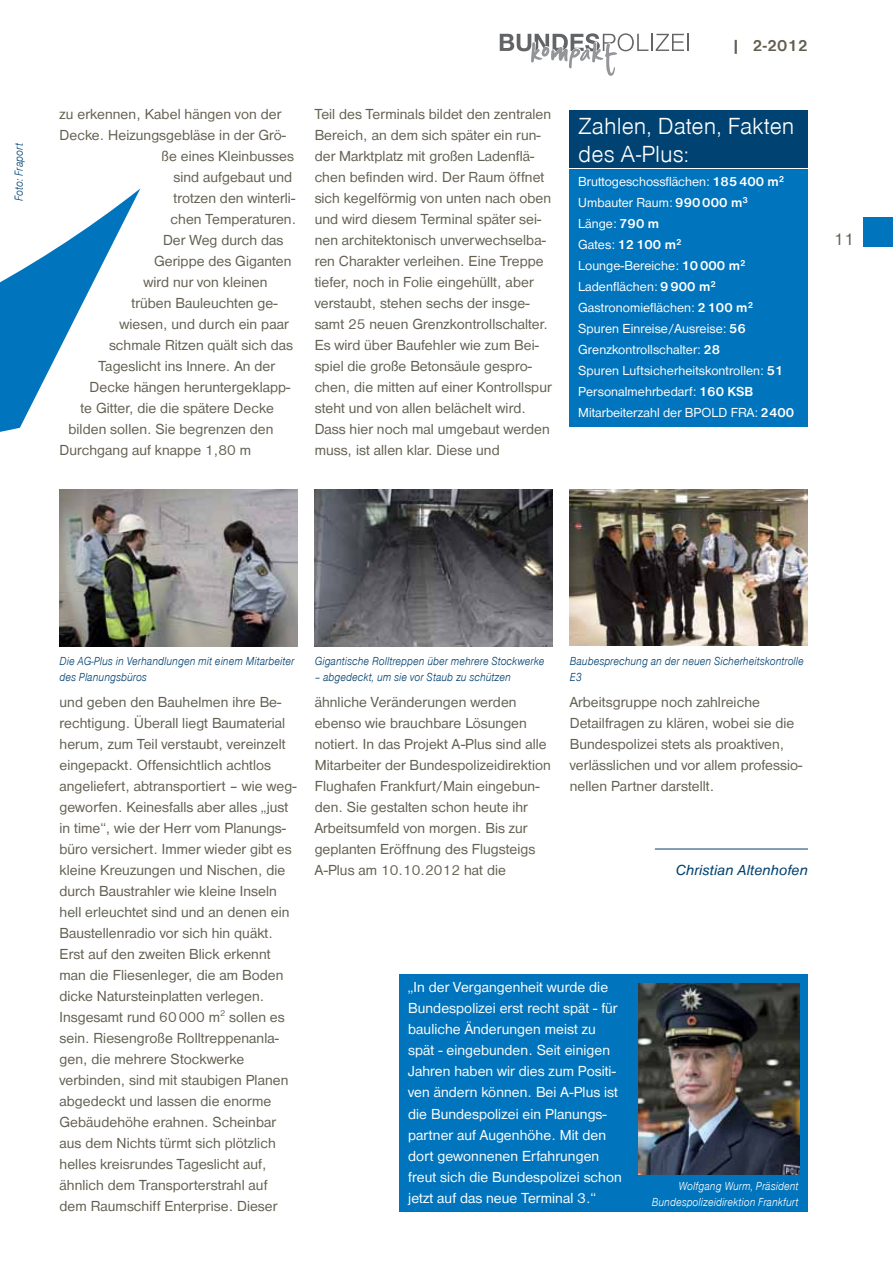
<style>
.page{position:relative;width:893px;height:1263px;background:#fff}
.page>*{position:absolute;margin:0;border:0;box-sizing:border-box;transform-origin:0 0}
.t1{font:300 24px/28.5px "Nimbus San D";color:#fff}
.t2{font:18px "Nimbus San D";color:#625f50}
.t3{font:700 16.5px "Nimbus San D";color:#625f50}
.t4{font:15px/21px "Nimbus San D";letter-spacing:.005em;color:#625f50}
.t5{font:15px/21px "Nimbus San D";letter-spacing:.005em;color:#fff}
.t6{font:italic 15px "Nimbus San D";letter-spacing:.005em;color:#004271}
.t7{font:13.5px/21px "Nimbus San D";letter-spacing:.005em;color:#fff}
.t8{font:italic 300 12px/16.5px "Nimbus San D";letter-spacing:.005em;color:#004271;scale:.9 1}
.t9{font:italic 300 12px/16.5px "Nimbus San D";letter-spacing:.005em;color:#fff;text-align:right;scale:.9 1}
.s1{font-weight:700}
</style>
<div class="page">
<svg style="left:0;top:188px;width:140px;height:244px"></svg>
<hr style="left:655px;top:849px;width:153px;height:1px;background:#004271">
<img style="left:60px;top:489px;width:238px;height:157px">
<img style="left:315px;top:489px;width:238px;height:157px">
<div style="left:570px;top:170px;width:238px;height:257px;background:#0074bc"></div>
<div style="left:570px;top:111px;width:238px;height:57px;background:#004271"></div>
<img style="left:570px;top:489px;width:238px;height:157px">
<svg style="left:500px;top:33px;width:189px;height:43px"></svg>
<div style="left:399px;top:975px;width:409px;height:237px;background:#0074bc"></div>
<img style="left:639px;top:983px;width:160px;height:191px">
<div style="left:863px;top:217px;width:30px;height:30px;background:#0074bc"></div>
<p class="t8" style="left:11px;top:201px;width:65px;rotate:-90deg">Foto: Fraport</p>
<p class="t4" style="left:60px;top:103px;width:223px">zu erkennen, Kabel hängen von der</p>
<p class="t4" style="left:60px;top:124px;width:228px">Decke. Heizungsgebläse in der Grö-</p>
<p class="t4" style="left:162px;top:145px;width:134px">ße eines Kleinbusses</p>
<p class="t4" style="left:174px;top:166px;width:120px">sind aufgebaut und</p>
<p class="t4" style="left:174px;top:187px;width:123px">trotzen den winterli-</p>
<p class="t4" style="left:171px;top:208px;width:127px">chen Temperaturen.</p>
<p class="t4" style="left:163px;top:229px;width:122px">Der Weg durch das</p>
<p class="t4" style="left:154px;top:250px;width:139px">Gerippe des Giganten</p>
<p class="t4" style="left:144px;top:271px;width:126px">wird nur von kleinen</p>
<p class="t4" style="left:132px;top:292px;width:148px">trüben Bauleuchten ge-</p>
<p class="t4" style="left:120px;top:313px;width:171px">wiesen, und durch ein paar</p>
<p class="t4" style="left:109px;top:334px;width:186px">schmale Ritzen quält sich das</p>
<p class="t4" style="left:99px;top:355px;width:178px">Tageslicht ins Innere. An der</p>
<p class="t4" style="left:90px;top:376px;width:202px">Decke hängen heruntergeklapp-</p>
<p class="t4" style="left:81px;top:397px;width:195px">te Gitter, die die spätere Decke</p>
<p class="t4" style="left:69px;top:418px;width:207px">bilden sollen. Sie begrenzen den</p>
<p class="t4" style="left:60px;top:439px;width:193px">Durchgang auf knappe 1,80 m</p>
<p class="t4" style="left:315px;top:103px;width:238px">Teil des Terminals bildet den zentralen Bereich, an dem sich später ein run&shy;der Marktplatz mit großen Ladenflä&shy;chen befinden wird. Der Raum öffnet sich kegelförmig von unten nach oben und wird diesem Terminal später sei&shy;nen architektonisch unverwechselba&shy;ren Charakter verleihen. Eine Treppe tiefer, noch in Folie eingehüllt, aber verstaubt, stehen sechs der insge&shy;samt 25 neuen Grenzkontrollschalter.<br>Es wird über Baufehler wie zum Bei&shy;spiel die große Betonsäule gespro&shy;chen, die mitten auf einer Kontrollspur steht und von allen belächelt wird.<br>Dass hier noch mal umgebaut werden muss, ist allen klar. Diese und</p>
<p class="t3" style="left:732px;top:36px;width:77px">| 2-2012</p>
<h1 class="t1" style="left:578px;top:112px;width:218px">Zahlen, Daten, Fakten des A-Plus:</h1>
<p class="t7" style="left:578px;top:171px;width:217px">Bruttogeschossflächen: <span class="s1">185 400 m</span><sup>2<br></sup>Umbauter Raum: <span class="s1">990 000 m</span><sup>3<br></sup>Länge: <span class="s1">790 m<br></span>Gates: <span class="s1">12 100 m</span><sup>2<br></sup>Lounge-Bereiche: <span class="s1">10 000 m</span><sup>2<br></sup>Ladenflächen: <span class="s1">9 900 m</span><sup>2<br></sup>Gastronomieflächen: <span class="s1">2 100 m</span><sup>2<br></sup>Spuren Einreise/Ausreise: <span class="s1">56<br></span>Grenzkontrollschalter: <span class="s1">28<br></span>Spuren Luftsicherheitskontrollen: <span class="s1">51<br></span>Personalmehrbedarf: <span class="s1">160 KSB<br></span>Mitarbeiterzahl der BPOLD FRA: <span class="s1">2400</span></p>
<p class="t2" style="left:834px;top:229px;width:22px">11</p>
<p class="t8" style="left:60px;top:653px;width:262px">Die AG-Plus in Verhandlungen mit einem Mitarbeiter des Planungsbüros</p>
<p class="t8" style="left:315px;top:653px;width:257px">Gigantische Rolltreppen über mehrere Stockwerke</p>
<p class="t8" style="left:315px;top:669px;width:220px">– abgedeckt, um sie vor Staub zu schützen</p>
<p class="t8" style="left:570px;top:653px;width:262px">Baubesprechung an der neuen Sicherheitskontrolle<br>E3</p>
<p class="t4" style="left:60px;top:691px;width:239px">und geben den Bauhelmen ihre Be&shy;rechtigung. Überall liegt Baumaterial herum, zum Teil verstaubt, vereinzelt eingepackt. Offensichtlich achtlos angeliefert, abtransportiert – wie weg&shy;geworfen. Keinesfalls aber alles „just in time“, wie der Herr vom Planungs&shy;büro versichert. Immer wieder gibt es kleine Kreuzungen und Nischen, die durch Baustrahler wie kleine Inseln hell erleuchtet sind und an denen ein Baustellenradio vor sich hin quäkt.<br>Erst auf den zweiten Blick erkennt man die Fliesenleger, die am Boden dicke Natursteinplatten verlegen.<br>Insgesamt rund 60 000 m<sup>2</sup> sollen es sein. Riesengroße Rolltreppenanla&shy;gen, die mehrere Stockwerke verbinden, sind mit staubigen Planen abgedeckt und lassen die enorme Gebäudehöhe erahnen. Scheinbar aus dem Nichts türmt sich plötzlich helles kreisrundes Tageslicht auf, ähnlich dem Transporterstrahl auf dem Raumschiff Enterprise. Dieser</p>
<p class="t4" style="left:315px;top:691px;width:238px">ähnliche Veränderungen werden ebenso wie brauchbare Lösungen notiert. In das Projekt A-Plus sind alle Mitarbeiter der Bundespolizeidirektion Flughafen Frankfurt/Main eingebun&shy;den. Sie gestalten schon heute ihr Arbeitsumfeld von morgen. Bis zur geplanten Eröffnung des Flugsteigs A-Plus am 10.10.2012 hat die</p>
<p class="t4" style="left:570px;top:691px;width:234px">Arbeitsgruppe noch zahlreiche Detailfragen zu klären, wobei sie die Bundespolizei stets als proaktiven, verlässlichen und vor allem professio&shy;nellen Partner darstellt.</p>
<p class="t6" style="left:676px;top:861px;width:134px">Christian Altenhofen</p>
<p class="t5" style="left:408px;top:977px;width:215px">„In der Vergangenheit wurde die<br>Bundespolizei erst recht spät - für bauliche Änderungen meist zu spät - eingebunden. Seit einigen<br>Jahren haben wir dies zum Positi&shy;ven ändern können. Bei A-Plus ist die Bundespolizei ein Planungs&shy;partner auf Augenhöhe. Mit den dort gewonnenen Erfahrungen freut sich die Bundespolizei schon jetzt auf das neue Terminal 3.“</p>
<p class="t9" style="left:652px;top:1178px;width:165px">Wolfgang Wurm, Präsident<br>Bundespolizeidirektion Frankfurt</p>
</div>
